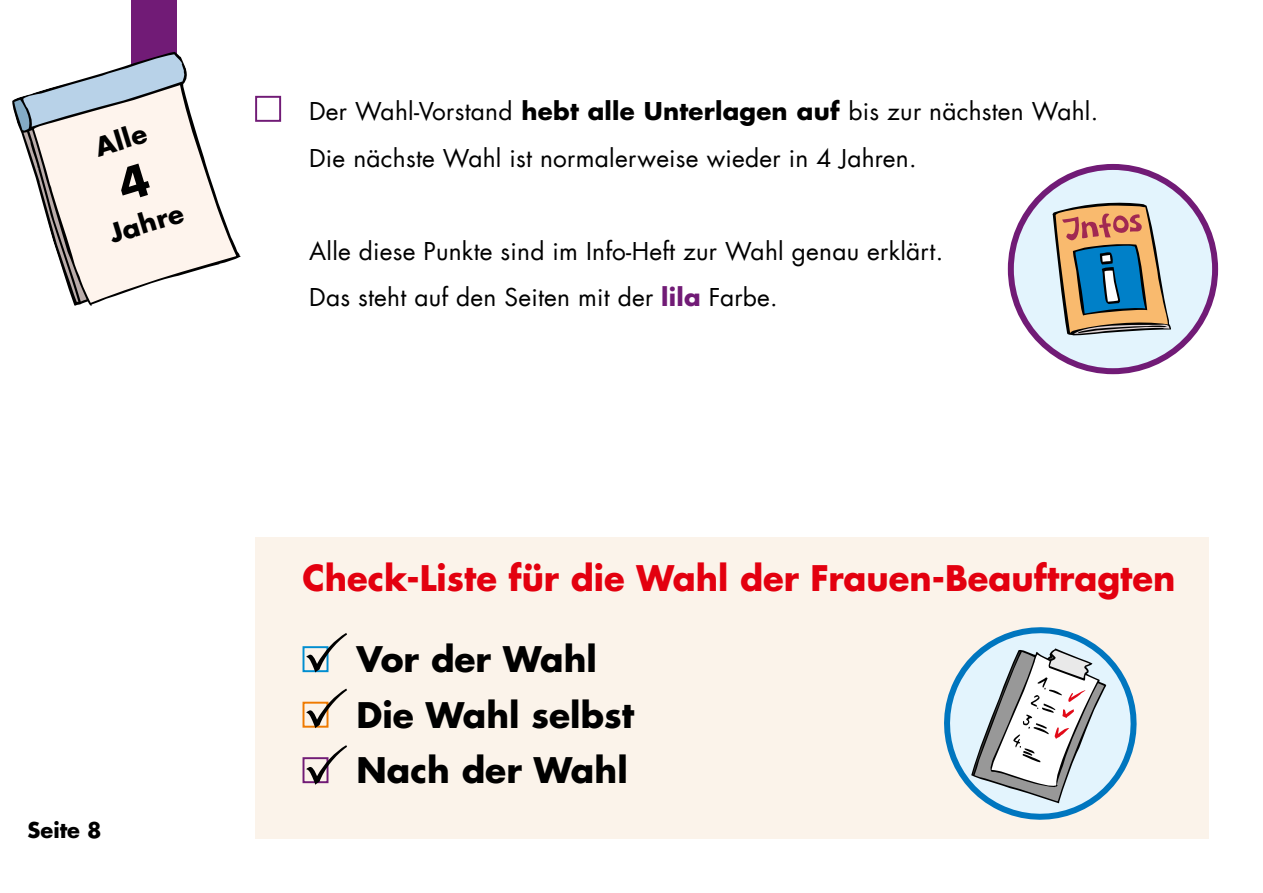
<style>
.page{position:relative;width:1263px;height:893px;background:#fff}
.page>*{position:absolute;margin:0;border:0;box-sizing:border-box;transform-origin:0 0}
.t1{font:700 34.5px "Futura Com";color:#e3000f}
.t2{font:700 34.5px/55.5px "Futura Com";color:#000}
.t3{font:700 25.5px "Futura Com";color:#000}
.t4{font:24px/46.5px "Futura Com";letter-spacing:.01em;color:#000}
.t5{font:700 21px "Futura Com";color:#000}
.s1{font-weight:700}
.s2{font-weight:700;color:#711b76}
</style>
<div class="page">
<div style="left:132px;top:0;width:45px;height:259px;background:#711b76"></div>
<div style="left:255px;top:96px;width:26px;height:26px;border:2px solid #711b76"></div>
<div style="left:255px;top:537px;width:954px;height:302px;background:#fbf3ea"></div>
<div style="left:302px;top:646px;width:26px;height:26px;border:2px solid #008dd0"></div>
<div style="left:302px;top:702px;width:26px;height:26px;border:2px solid #ef7a00"></div>
<div style="left:302px;top:757px;width:26px;height:26px;border:2px solid #711b76"></div>
<svg style="left:944px;top:627px;width:193px;height:193px"></svg>
<div style="left:1011px;top:167px;width:204px;height:204px;background:#e3f4fd;border-radius:50%"></div>
<svg style="left:1052px;top:203px;width:119px;height:132px"></svg>
<div style="left:1008px;top:164px;width:210px;height:210px;border:6px solid #711b76;border-radius:50%"></div>
<svg style="left:306px;top:646px;width:23px;height:26px"></svg>
<svg style="left:306px;top:701px;width:23px;height:27px"></svg>
<svg style="left:306px;top:757px;width:23px;height:27px"></svg>
<svg style="left:14px;top:54px;width:222px;height:249px"></svg>
<p class="t3" style="left:90px;top:129px;width:54px;rotate:-17deg">Alle</p>
<p class="t3" style="left:104px;top:215px;width:78px;rotate:-17deg">Jahre</p>
<p class="t5" style="left:28px;top:814px;width:76px">Seite 8</p>
<p class="t4" style="left:309px;top:88px;width:791px">Der Wahl-Vorstand <span class="s1">hebt alle Unterlagen auf</span> bis zur nächsten Wahl.<br>Die nächste Wahl ist normalerweise wieder in 4 Jahren.</p>
<p class="t4" style="left:309px;top:227px;width:635px">Alle diese Punkte sind im Info-Heft zur Wahl genau erklärt.<br>Das steht auf den Seiten mit der <span class="s2">lila</span> Farbe.</p>
<h1 class="t1" style="left:302px;top:552px;width:874px">Check-Liste für die Wahl der Frauen-Beauftragten</h1>
<h1 class="t2" style="left:357px;top:630px;width:279px">Vor der Wahl<br>Die Wahl selbst<br>Nach der Wahl</h1>
</div>
